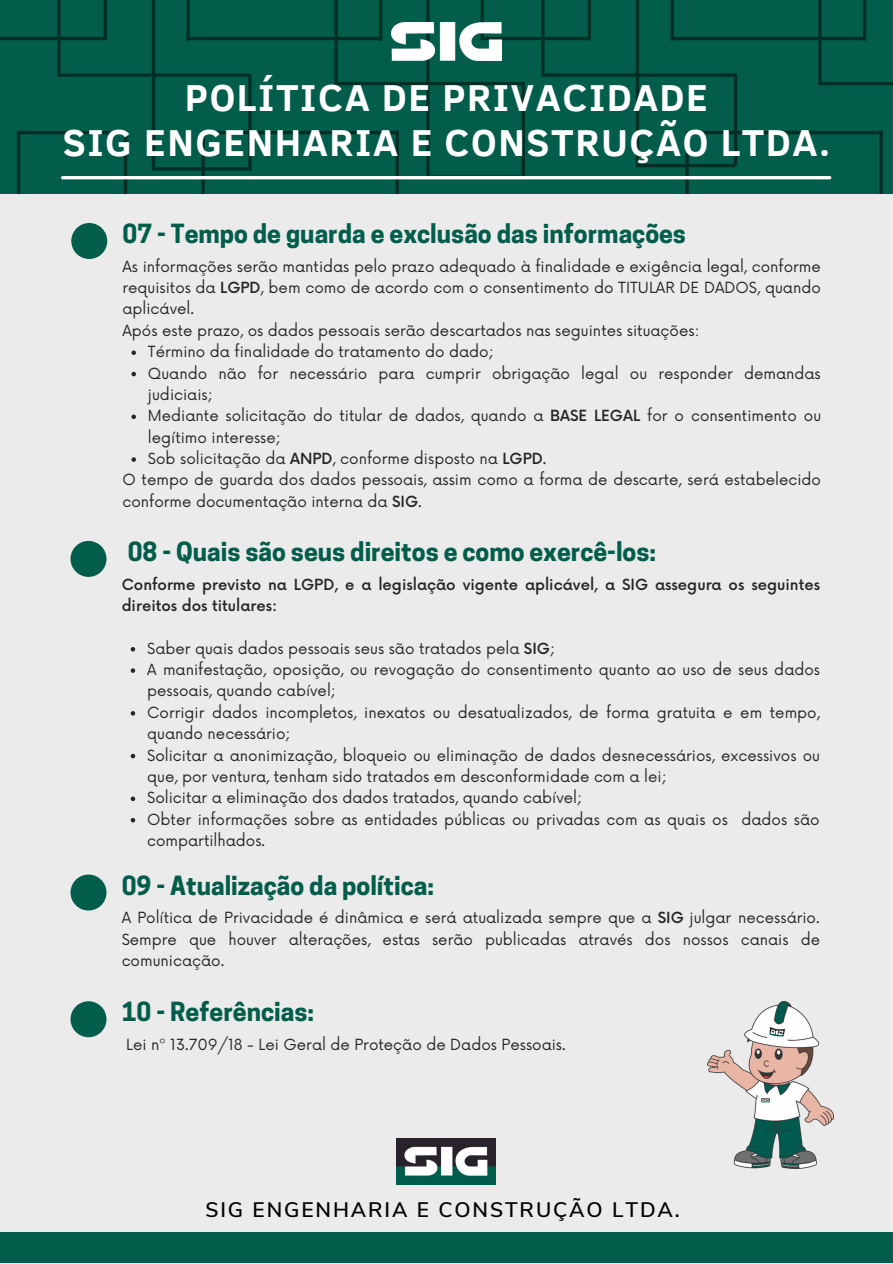
<style>
.page{position:relative;width:893px;height:1264px;background:#fff}
.page>*{position:absolute;margin:0;border:0;box-sizing:border-box;transform-origin:0 0}
.t1{font:700 38.4px/45px "Clear Sans";letter-spacing:.04em;color:#fff;text-align:center}
.t2{font:700 24.75px "Cooper Hewitt";color:#025d4b}
.t3{font:600 21px "Nunito Sans";letter-spacing:.09em;color:#000}
.t4{font:15px/21.3px "Now";color:#28242a}
.t5{font:500 15px/21.3px "Now";color:#28242a}
.s1{font-weight:500}
</style>
<div class="page">
<div style="left:0;top:0;width:892px;height:1262px;background:#ebebeb"></div>
<div style="left:0;top:0;width:892px;height:194px;background:#025d4b"></div>
<hr style="left:0;top:37px;width:107px;height:3px;background:#000">
<svg style="left:57px;top:0;width:4px;height:77px"></svg>
<svg style="left:59px;top:73px;width:191px;height:4px"></svg>
<hr style="left:152px;top:0;width:3px;height:167px;background:#000">
<hr style="left:203px;top:131px;width:196px;height:3px;background:#000">
<svg style="left:395px;top:130px;width:4px;height:64px"></svg>
<hr style="left:379px;top:0;width:3px;height:41px;background:#000">
<hr style="left:186px;top:37px;width:196px;height:3px;background:#000">
<svg style="left:186px;top:0;width:4px;height:41px"></svg>
<svg style="left:334px;top:0;width:4px;height:82px"></svg>
<hr style="left:334px;top:82px;width:190px;height:3px;background:#000">
<hr style="left:426px;top:0;width:3px;height:177px;background:#000">
<svg style="left:521px;top:82px;width:4px;height:93px"></svg>
<svg style="left:426px;top:175px;width:99px;height:1px"></svg>
<hr style="left:484px;top:37px;width:106px;height:3px;background:#000">
<hr style="left:541px;top:0;width:3px;height:77px;background:#000">
<svg style="left:543px;top:73px;width:190px;height:4px"></svg>
<svg style="left:635px;top:0;width:4px;height:167px"></svg>
<hr style="left:687px;top:131px;width:195px;height:3px;background:#000">
<hr style="left:879px;top:130px;width:3px;height:74px;background:#000">
<svg style="left:862px;top:0;width:4px;height:41px"></svg>
<hr style="left:670px;top:37px;width:196px;height:3px;background:#000">
<svg style="left:670px;top:0;width:4px;height:41px"></svg>
<hr style="left:818px;top:0;width:3px;height:85px;background:#000">
<hr style="left:818px;top:82px;width:74px;height:3px;background:#000">
<svg style="left:480px;top:0;width:4px;height:22px"></svg>
<svg style="left:587px;top:0;width:4px;height:40px"></svg>
<hr style="left:637px;top:164px;width:98px;height:3px;background:#000">
<hr style="left:17px;top:131px;width:107px;height:3px;background:#000">
<hr style="left:124px;top:131px;width:3px;height:73px;background:#000">
<hr style="left:17px;top:131px;width:3px;height:73px;background:#000">
<hr style="left:104px;top:0;width:3px;height:40px;background:#000">
<svg style="left:152px;top:167px;width:100px;height:4px"></svg>
<svg style="left:733px;top:73px;width:4px;height:93px"></svg>
<hr style="left:685px;top:131px;width:3px;height:92px;background:#000">
<hr style="left:248px;top:74px;width:3px;height:97px;background:#000">
<svg style="left:201px;top:131px;width:4px;height:63px"></svg>
<hr style="left:63px;top:176px;width:766px;height:3px;background:#fff">
<img style="left:391px;top:22px;width:110px;height:38px">
<div style="left:0;top:194px;width:892px;height:29px;background:#ebebeb"></div>
<div style="left:0;top:1231px;width:892px;height:31px;background:#025d4b"></div>
<svg style="left:131px;top:647px;width:4px;height:4px"></svg>
<svg style="left:131px;top:668px;width:4px;height:5px"></svg>
<svg style="left:131px;top:711px;width:4px;height:4px"></svg>
<svg style="left:131px;top:753px;width:4px;height:5px"></svg>
<svg style="left:131px;top:796px;width:4px;height:5px"></svg>
<svg style="left:131px;top:818px;width:4px;height:4px"></svg>
<div style="left:70px;top:541px;width:36px;height:36px;background:#025d4b;border-radius:50%"></div>
<div style="left:70px;top:874px;width:36px;height:36px;background:#025d4b;border-radius:50%"></div>
<svg style="left:131px;top:350px;width:5px;height:5px"></svg>
<svg style="left:131px;top:372px;width:5px;height:4px"></svg>
<svg style="left:131px;top:414px;width:5px;height:5px"></svg>
<svg style="left:131px;top:457px;width:5px;height:5px"></svg>
<div style="left:71px;top:223px;width:36px;height:36px;background:#025d4b;border-radius:50%"></div>
<div style="left:70px;top:1001px;width:36px;height:36px;background:#025d4b;border-radius:50%"></div>
<img style="left:396px;top:1138px;width:99px;height:46px">
<img style="left:707px;top:1001px;width:126px;height:167px">
<h1 class="t1" style="left:63px;top:73px;width:768px">POLÍTICA DE PRIVACIDADE<br>SIG ENGENHARIA E CONSTRUÇÃO LTDA.</h1>
<h2 class="t2" style="left:122px;top:224px;width:565px">07 - Tempo de guarda e exclusão das informações</h2>
<p class="t4" style="left:122px;top:256px;width:700px">As informações serão mantidas pelo prazo adequado à finalidade e exigência legal, conforme requisitos da <span class="s1">LGPD</span>, bem como de acordo com o consentimento do TITULAR DE DADOS, quando aplicável.<br>Após este prazo, os dados pessoais serão descartados nas seguintes situações:</p>
<p class="t4" style="left:148px;top:342px;width:674px">Término da finalidade do tratamento do dado;<br>Quando não for necessário para cumprir obrigação legal ou responder demandas judiciais;<br>Mediante solicitação do titular de dados, quando a <span class="s1">BASE LEGAL</span> for o consentimento ou legítimo interesse;<br>Sob solicitação da <span class="s1">ANPD</span>, conforme disposto na <span class="s1">LGPD</span>.</p>
<p class="t4" style="left:122px;top:470px;width:700px">O tempo de guarda dos dados pessoais, assim como a forma de descarte, será estabelecido conforme documentação interna da <span class="s1">SIG</span>.</p>
<h2 class="t2" style="left:128px;top:542px;width:530px">08 - Quais são seus direitos e como exercê-los:</h2>
<p class="t5" style="left:122px;top:574px;width:700px">Conforme previsto na LGPD, e a legislação vigente aplicável, a SIG assegura os seguintes direitos dos titulares:</p>
<p class="t4" style="left:147px;top:638px;width:674px">Saber quais dados pessoais seus são tratados pela <span class="s1">SIG</span>;<br>A manifestação, oposição, ou revogação do consentimento quanto ao uso de seus dados pessoais, quando cabível;<br>Corrigir dados incompletos, inexatos ou desatualizados, de forma gratuita e em tempo, quando necessário;<br>Solicitar a anonimização, bloqueio ou eliminação de dados desnecessários, excessivos ou que, por ventura, tenham sido tratados em desconformidade com a lei;<br>Solicitar a eliminação dos dados tratados, quando cabível;<br>Obter informações sobre as entidades públicas ou privadas com as quais os dados são compartilhados.</p>
<h2 class="t2" style="left:122px;top:876px;width:314px">09 - Atualização da política:</h2>
<p class="t4" style="left:122px;top:908px;width:700px;text-align:justify">A Política de Privacidade é dinâmica e será atualizada sempre que a <span class="s1">SIG</span> julgar necessário.<br>Sempre que houver alterações, estas serão publicadas através dos nossos canais de comunicação.</p>
<h2 class="t2" style="left:122px;top:1002px;width:194px">10 - Referências:</h2>
<p class="t4" style="left:126px;top:1034px;width:441px">Lei nº 13.709/18 - Lei Geral de Proteção de Dados Pessoais.</p>
<h3 class="t3" style="left:205px;top:1196px;width:476px">SIG ENGENHARIA E CONSTRUÇÃO LTDA.</h3>
</div>
